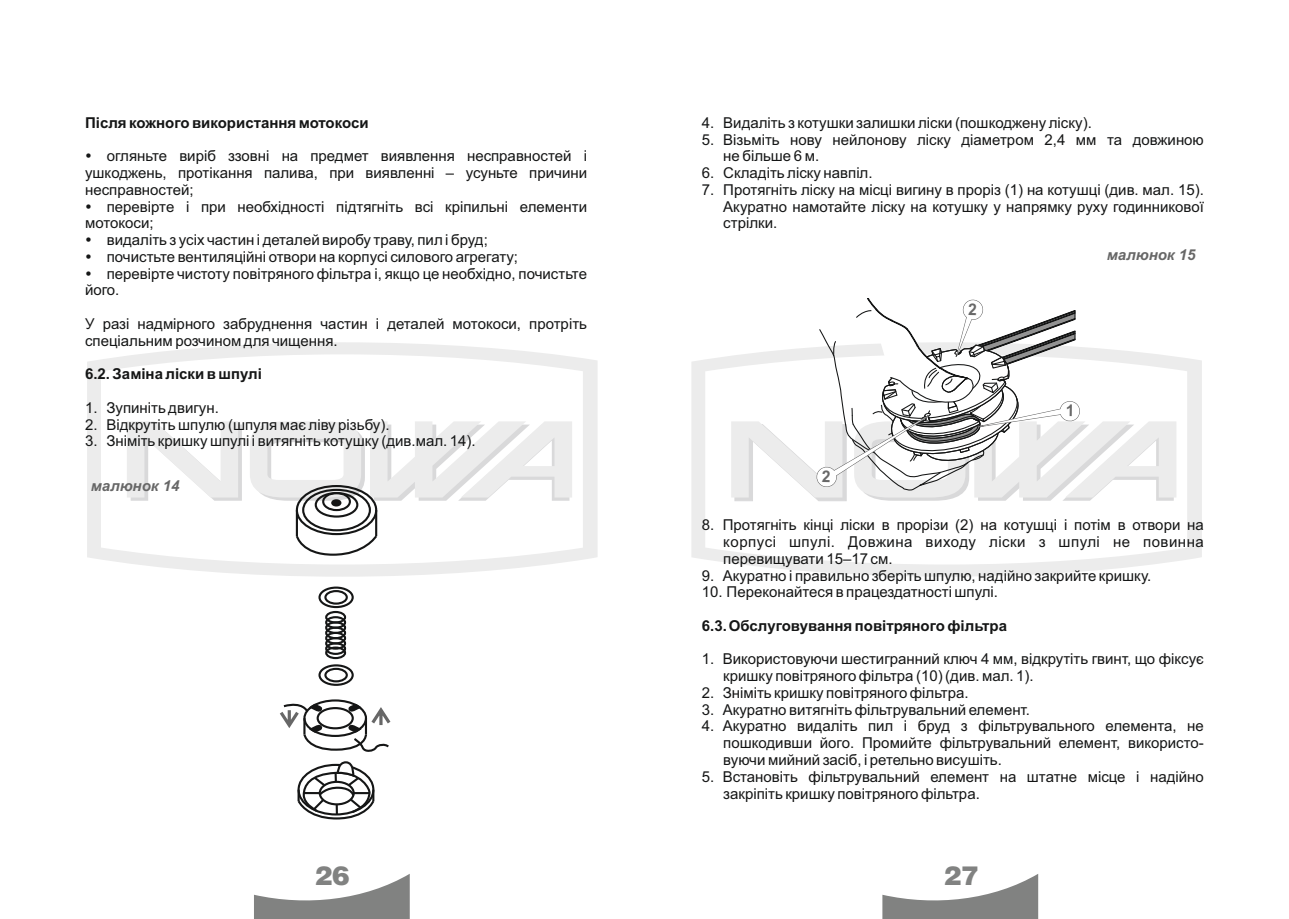
<style>
.page{position:relative;width:1289px;height:919px;background:#fff}
.page>*{position:absolute;margin:0;border:0;box-sizing:border-box;transform-origin:0 0}
.t1{font:900 26.25px "Helios";color:#818281}
.t2{font:15px/16.8px "Arial";color:#151616}
.t3{font:700 15px "Arial";color:#151616}
.t4{font:italic 700 15px "Arial";color:#676767}
</style>
<div class="page">
<svg style="left:87px;top:342px;width:510px;height:234px"></svg>
<svg style="left:127px;top:421px;width:115px;height:79px"></svg>
<svg style="left:250px;top:421px;width:322px;height:79px"></svg>
<svg style="left:691px;top:356px;width:510px;height:220px"></svg>
<svg style="left:254px;top:874px;width:156px;height:44px"></svg>
<svg style="left:882px;top:874px;width:156px;height:44px"></svg>
<div style="left:296px;top:485px;width:81px;height:50px;border:2px solid #151616;border-radius:50%"></div>
<div style="left:302px;top:489px;width:69px;height:42px;border:2px solid #151616;border-radius:50%"></div>
<div style="left:315px;top:492px;width:43px;height:25px;border:2px solid #151616;border-radius:50%"></div>
<div style="left:322px;top:492px;width:29px;height:19px;border:2px solid #151616;border-radius:50%"></div>
<svg style="left:331px;top:499px;width:10px;height:7px"></svg>
<hr style="left:296px;top:510px;width:2px;height:26px;background:#151616">
<hr style="left:375px;top:510px;width:2px;height:26px;background:#151616">
<svg style="left:295px;top:534px;width:83px;height:22px"></svg>
<div style="left:318px;top:586px;width:36px;height:22px;border:2px solid #151616;border-radius:50%"></div>
<div style="left:324px;top:590px;width:24px;height:14px;border:2px solid #151616;border-radius:50%"></div>
<div style="left:318px;top:664px;width:36px;height:21px;border:2px solid #151616;border-radius:50%"></div>
<div style="left:324px;top:667px;width:24px;height:15px;border:2px solid #151616;border-radius:50%"></div>
<div style="left:325px;top:646px;width:21px;height:13px;border:2px solid #151616;border-radius:50%"></div>
<div style="left:325px;top:642px;width:21px;height:13px;border:2px solid #151616;border-radius:50%"></div>
<div style="left:325px;top:637px;width:21px;height:12px;border:2px solid #151616;border-radius:50%"></div>
<div style="left:325px;top:631px;width:21px;height:13px;border:2px solid #151616;border-radius:50%"></div>
<div style="left:325px;top:626px;width:21px;height:13px;border:2px solid #151616;border-radius:50%"></div>
<div style="left:325px;top:621px;width:21px;height:13px;border:2px solid #151616;border-radius:50%"></div>
<div style="left:325px;top:616px;width:21px;height:12px;border:2px solid #151616;border-radius:50%"></div>
<div style="left:325px;top:611px;width:21px;height:12px;border:2px solid #151616;border-radius:50%"></div>
<svg style="left:280px;top:701px;width:111px;height:119px"></svg>
<svg style="left:731px;top:298px;width:445px;height:203px"></svg>
<p class="t3" style="left:85px;top:117px;width:285px">Після кожного використання мотокоси</p>
<p class="t2" style="left:85px;top:149px;width:503px;text-align:justify;text-indent:22px">огляньте виріб ззовні на предмет виявлення несправностей і ушкоджень, протікання палива, при виявленні – усуньте причини несправностей;</p>
<p class="t2" style="left:107px;top:199px;width:481px">перевірте і при необхідності підтягніть всі кріпильні елементи</p>
<p class="t2" style="left:85px;top:216px;width:70px">мотокоси;</p>
<p class="t2" style="left:107px;top:233px;width:382px">видаліть з усіх частин і деталей виробу траву, пил і бруд;</p>
<p class="t2" style="left:107px;top:250px;width:413px">почистьте вентиляційні отвори на корпусі силового агрегату;</p>
<p class="t2" style="left:107px;top:266px;width:481px">перевірте чистоту повітряного фільтра і, якщо це необхідно, почистьте</p>
<p class="t2" style="left:85px;top:283px;width:36px">його.</p>
<p class="t2" style="left:85px;top:317px;width:503px">У разі надмірного забруднення частин і деталей мотокоси, протріть спеціальним розчином для чищення.</p>
<p class="t3" style="left:85px;top:368px;width:178px">6.2. Заміна ліски в шпулі</p>
<p class="t2" style="left:85px;top:400px;width:135px">1. Зупиніть двигун.</p>
<p class="t2" style="left:85px;top:417px;width:306px">2. Відкрутіть шпулю (шпуля має ліву різьбу).</p>
<p class="t2" style="left:85px;top:434px;width:392px">3. Зніміть кришку шпулі і витягніть котушку (див.мал. 14).</p>
<p class="t4" style="left:91px;top:480px;width:90px">малюнок 14</p>
<p class="t2" style="left:702px;top:115px;width:391px">4. Видаліть з котушки залишки ліски (пошкоджену ліску).</p>
<p class="t2" style="left:723px;top:132px;width:482px;text-indent:-21px">5. Візьміть нову нейлонову ліску діаметром 2,4 мм та довжиною не більше 6 м.</p>
<p class="t2" style="left:702px;top:166px;width:172px">6. Складіть ліску навпіл.</p>
<p class="t2" style="left:723px;top:182px;width:482px;text-align:justify;text-indent:-21px">7. Протягніть ліску на місці вигину в проріз (1) на котушці (див. мал. 15).<br>Акуратно намотайте ліску на котушку у напрямку руху годинникової стрілки.</p>
<p class="t4" style="left:1106px;top:248px;width:90px">малюнок 15</p>
<p class="t2" style="left:723px;top:518px;width:482px;text-align:justify;text-indent:-21px">8. Протягніть кінці ліски в прорізи (2) на котушці і потім в отвори на корпусі шпулі. Довжина виходу ліски з шпулі не повинна перевищувати 15–17 см.</p>
<p class="t2" style="left:702px;top:568px;width:451px">9. Акуратно і правильно зберіть шпулю, надійно закрийте кришку.</p>
<p class="t2" style="left:702px;top:585px;width:298px">10. Переконайтеся в працездатності шпулі.</p>
<p class="t3" style="left:702px;top:620px;width:307px">6.3. Обслуговування повітряного фільтра</p>
<p class="t2" style="left:723px;top:652px;width:482px;text-indent:-21px">1. Використовуючи шестигранний ключ 4 мм, відкрутіть гвинт, що фіксує кришку повітряного фільтра (10) (див. мал. 1).</p>
<p class="t2" style="left:702px;top:685px;width:268px">2. Зніміть кришку повітряного фільтра.</p>
<p class="t2" style="left:702px;top:702px;width:329px">3. Акуратно витягніть фільтрувальний елемент.</p>
<p class="t2" style="left:723px;top:719px;width:482px;text-align:justify;text-indent:-21px">4. Акуратно видаліть пил і бруд з фільтрувального елемента, не пошкодивши його. Промийте фільтрувальний елемент, використо&shy;вуючи мийний засіб, і ретельно висушіть.</p>
<p class="t2" style="left:723px;top:769px;width:482px;text-indent:-21px">5. Встановіть фільтрувальний елемент на штатне місце і надійно закріпіть кришку повітряного фільтра.</p>
<h1 class="t1" style="left:314px;top:863px;width:37px">26</h1>
<h1 class="t1" style="left:943px;top:863px;width:37px">27</h1>
</div>
